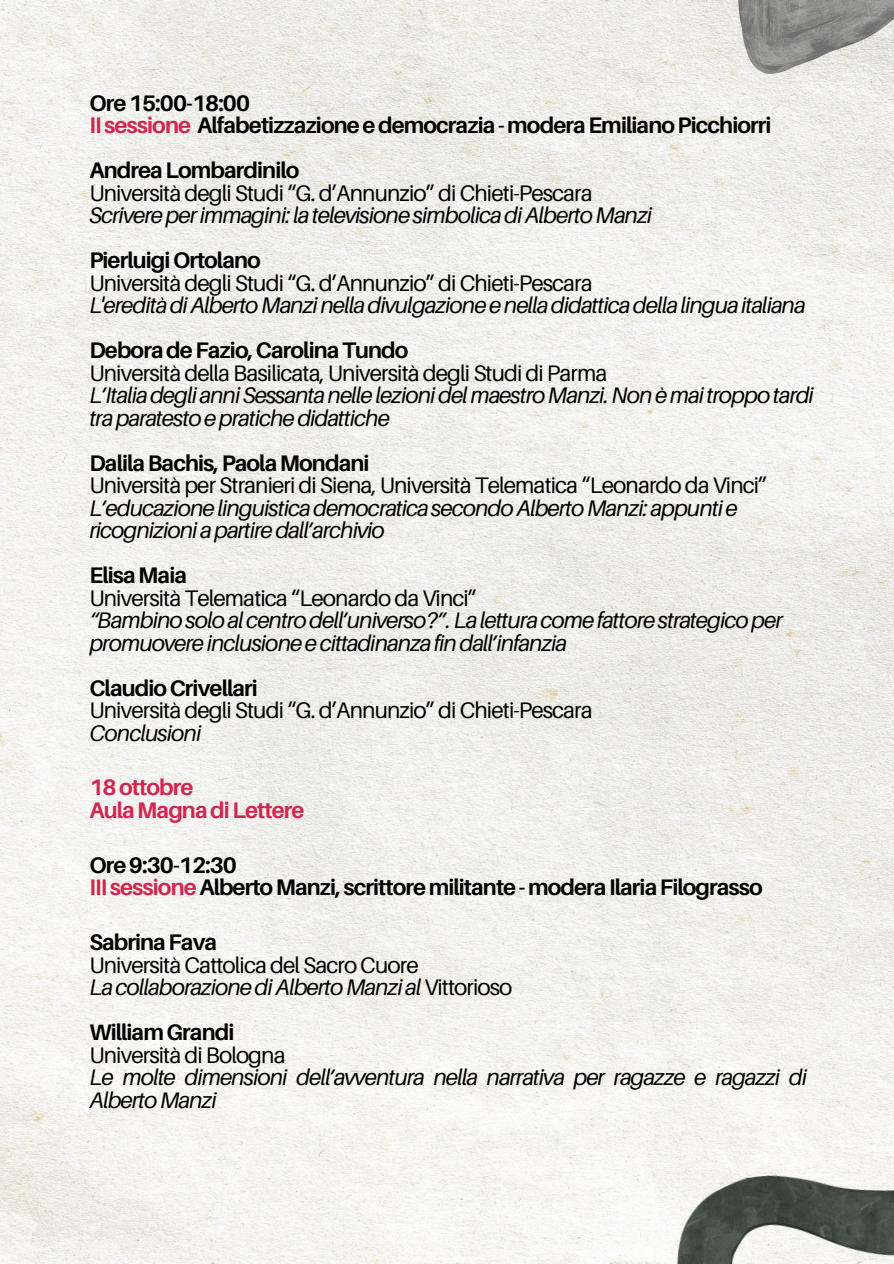
<style>
.page{position:relative;width:894px;height:1264px;background:#fff}
.page>*{position:absolute;margin:0;border:0;box-sizing:border-box;transform-origin:0 0}
.t1{font:italic 22.5px/22.5px "Aileron";letter-spacing:-.04em;color:#000}
.t2{font:22.5px "Aileron";letter-spacing:-.04em;color:#000}
.t3{font:700 22.5px/22.5px "Aileron";letter-spacing:-.04em;color:#000}
.t4{font:700 22.5px/22.5px "Aileron";letter-spacing:-.04em;color:#d5244e}
.s1{color:#d5244e}
.s2{font-style:normal}
</style>
<div class="page">
<img style="left:0;top:0;width:893px;height:1263px">
<img style="left:666px;top:1151px;width:227px;height:112px">
<img style="left:736px;top:0;width:157px;height:74px">
<p class="t3" style="left:89px;top:91px;width:683px">Ore 15:00-18:00<br><span class="s1">II sessione</span> Alfabetizzazione e democrazia - modera Emiliano Picchiorri</p>
<p class="t3" style="left:89px;top:158px;width:211px">Andrea Lombardinilo</p>
<p class="t2" style="left:89px;top:179px;width:505px">Università degli Studi “G. d’Annunzio” di Chieti-Pescara</p>
<p class="t1" style="left:89px;top:203px;width:564px">Scrivere per immagini: la televisione simbolica di Alberto Manzi</p>
<p class="t3" style="left:89px;top:248px;width:173px">Pierluigi Ortolano</p>
<p class="t2" style="left:89px;top:269px;width:505px">Università degli Studi “G. d’Annunzio” di Chieti-Pescara</p>
<p class="t1" style="left:89px;top:293px;width:717px">L'eredità di Alberto Manzi nella divulgazione e nella didattica della lingua italiana</p>
<p class="t3" style="left:89px;top:338px;width:320px">Debora de Fazio, Carolina Tundo</p>
<p class="t2" style="left:89px;top:359px;width:519px">Università della Basilicata, Università degli Studi di Parma</p>
<p class="t1" style="left:89px;top:383px;width:725px">L’Italia degli anni Sessanta nelle lezioni del maestro Manzi. Non è mai troppo tardi tra paratesto e pratiche didattiche</p>
<p class="t3" style="left:89px;top:451px;width:281px">Dalila Bachis, Paola Mondani</p>
<p class="t2" style="left:89px;top:471px;width:679px">Università per Stranieri di Siena, Università Telematica “Leonardo da Vinci”</p>
<p class="t1" style="left:89px;top:496px;width:649px">L’educazione linguistica democratica secondo Alberto Manzi: appunti e ricognizioni a partire dall’archivio</p>
<p class="t3" style="left:89px;top:563px;width:99px">Elisa Maia</p>
<p class="t2" style="left:89px;top:584px;width:389px">Università Telematica “Leonardo da Vinci”</p>
<p class="t1" style="left:89px;top:608px;width:694px">“Bambino solo al centro dell’universo?”. La lettura come fattore strategico per promuovere inclusione e cittadinanza fin dall’infanzia</p>
<p class="t3" style="left:89px;top:676px;width:170px">Claudio Crivellari</p>
<p class="t2" style="left:89px;top:696px;width:505px">Università degli Studi “G. d’Annunzio” di Chieti-Pescara</p>
<p class="t1" style="left:89px;top:721px;width:113px">Conclusioni</p>
<p class="t4" style="left:89px;top:775px;width:216px">18 ottobre<br>Aula Magna di Lettere</p>
<h1 class="t3" style="left:89px;top:853px;width:674px">Ore 9:30-12:30<br><span class="s1">III sessione</span> Alberto Manzi, scrittore militante - modera Ilaria Filograsso</h1>
<h1 class="t3" style="left:89px;top:930px;width:129px">Sabrina Fava</h1>
<p class="t2" style="left:89px;top:951px;width:331px">Università Cattolica del Sacro Cuore</p>
<p class="t1" style="left:89px;top:975px;width:424px">La collaborazione di Alberto Manzi al <span class="s2">Vittorioso</span></p>
<p class="t3" style="left:89px;top:1020px;width:146px">William Grandi</p>
<p class="t2" style="left:89px;top:1041px;width:198px">Università di Bologna</p>
<p class="t1" style="left:89px;top:1065px;width:719px">Le molte dimensioni dell’avventura nella narrativa per ragazze e ragazzi di<br>Alberto Manzi</p>
</div>
